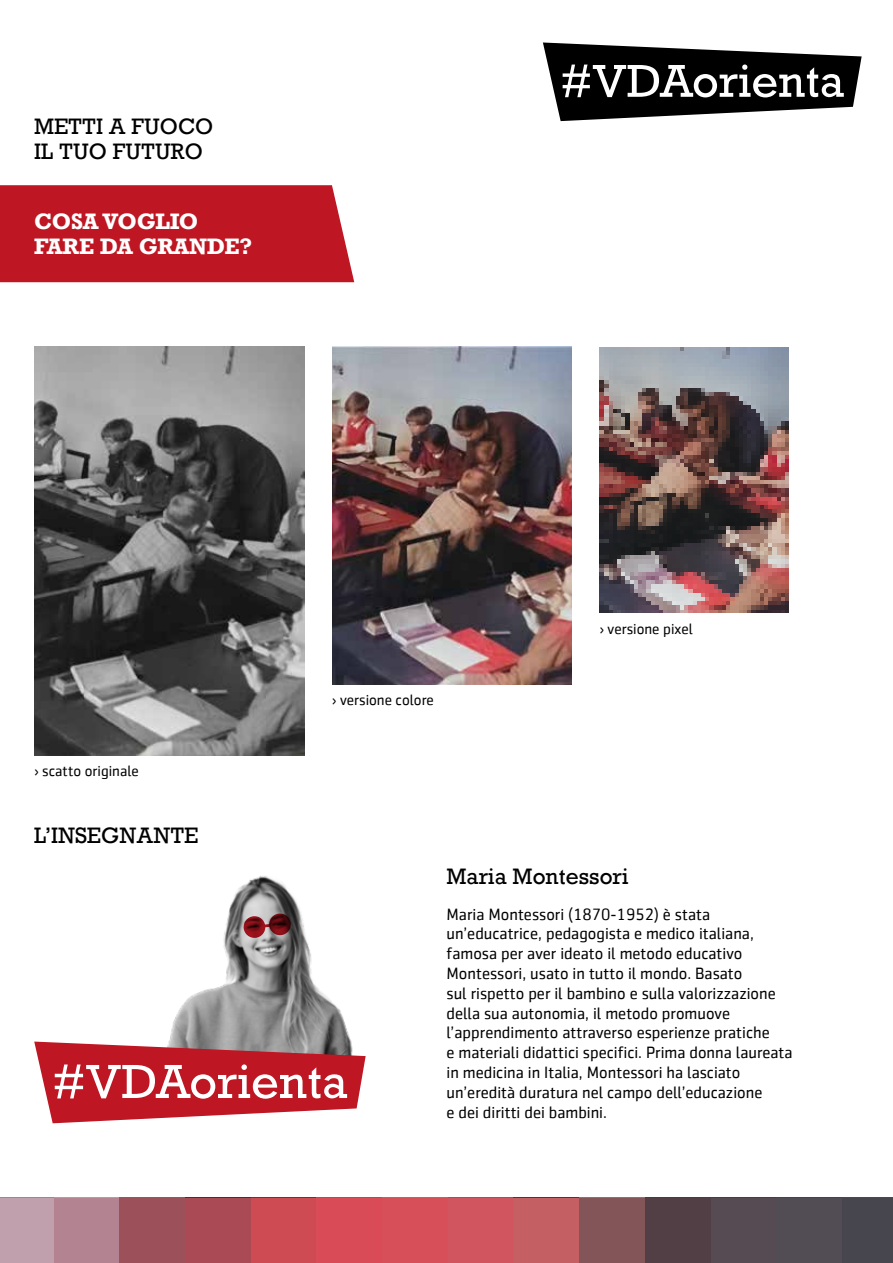
<style>
.page{position:relative;width:893px;height:1263px;background:#fff}
.page>*{position:absolute;margin:0;border:0;box-sizing:border-box;transform-origin:0 0}
.t1{font:21px/25.2px "Rockwell";color:#000}
.t2{font:700 21px/25.2px "Rockwell";letter-spacing:-.02em;color:#fff}
.t3{font:16.5px/19.8px "Sentico Sans DT";color:#000}
.t4{font:15px "Sentico Sans DT";color:#000}
</style>
<div class="page">
<div style="left:0;top:185px;width:354px;height:97px;background:#be1622"></div>
<svg style="left:543px;top:43px;width:319px;height:78px"></svg>
<img style="left:34px;top:347px;width:270px;height:408px">
<img style="left:332px;top:347px;width:240px;height:338px">
<img style="left:600px;top:347px;width:189px;height:265px">
<div style="left:842px;top:1198px;width:51px;height:65px;background:#47464f"></div>
<div style="left:776px;top:1198px;width:66px;height:65px;background:#524d54"></div>
<div style="left:710px;top:1198px;width:66px;height:65px;background:#564b52"></div>
<div style="left:645px;top:1198px;width:65px;height:65px;background:#513f45"></div>
<div style="left:579px;top:1198px;width:66px;height:65px;background:#835458"></div>
<div style="left:513px;top:1198px;width:66px;height:65px;background:#c45f63"></div>
<div style="left:448px;top:1198px;width:65px;height:65px;background:#d0555e"></div>
<div style="left:382px;top:1198px;width:66px;height:65px;background:#d74f59"></div>
<div style="left:316px;top:1198px;width:66px;height:65px;background:#d94b56"></div>
<div style="left:251px;top:1198px;width:65px;height:65px;background:#cf4b54"></div>
<div style="left:185px;top:1198px;width:66px;height:65px;background:#a94a55"></div>
<div style="left:119px;top:1198px;width:66px;height:65px;background:#9b505a"></div>
<div style="left:54px;top:1198px;width:65px;height:65px;background:#b38392"></div>
<div style="left:0;top:1198px;width:54px;height:65px;background:#c0a0ad"></div>
<img style="left:169px;top:875px;width:182px;height:166px">
<svg style="left:243px;top:913px;width:48px;height:25px"></svg>
<svg style="left:34px;top:1041px;width:332px;height:82px"></svg>
<p class="t1" style="left:34px;top:114px;width:181px">METTI A FUOCO<br>IL TUO FUTURO</p>
<p class="t2" style="left:34px;top:208px;width:220px">COSA VOGLIO<br>FARE DA GRANDE?</p>
<p class="t4" style="left:34px;top:763px;width:106px">› scatto originale</p>
<p class="t1" style="left:34px;top:823px;width:166px">L’INSEGNANTE</p>
<p class="t4" style="left:332px;top:692px;width:103px">› versione colore</p>
<p class="t4" style="left:600px;top:621px;width:95px">› versione pixel</p>
<p class="t1" style="left:446px;top:864px;width:184px">Maria Montessori</p>
<p class="t3" style="left:446px;top:904px;width:348px">Maria Montessori (1870-1952) è stata un’educatrice, pedagogista e medico italiana, famosa per aver ideato il metodo educativo Montessori, usato in tutto il mondo. Basato<br>sul rispetto per il bambino e sulla valorizzazione della sua autonomia, il metodo promuove l’apprendimento attraverso esperienze pratiche<br>e materiali didattici specifici. Prima donna laureata in medicina in Italia, Montessori ha lasciato un’eredità duratura nel campo dell’educazione<br>e dei diritti dei bambini.</p>
</div>
